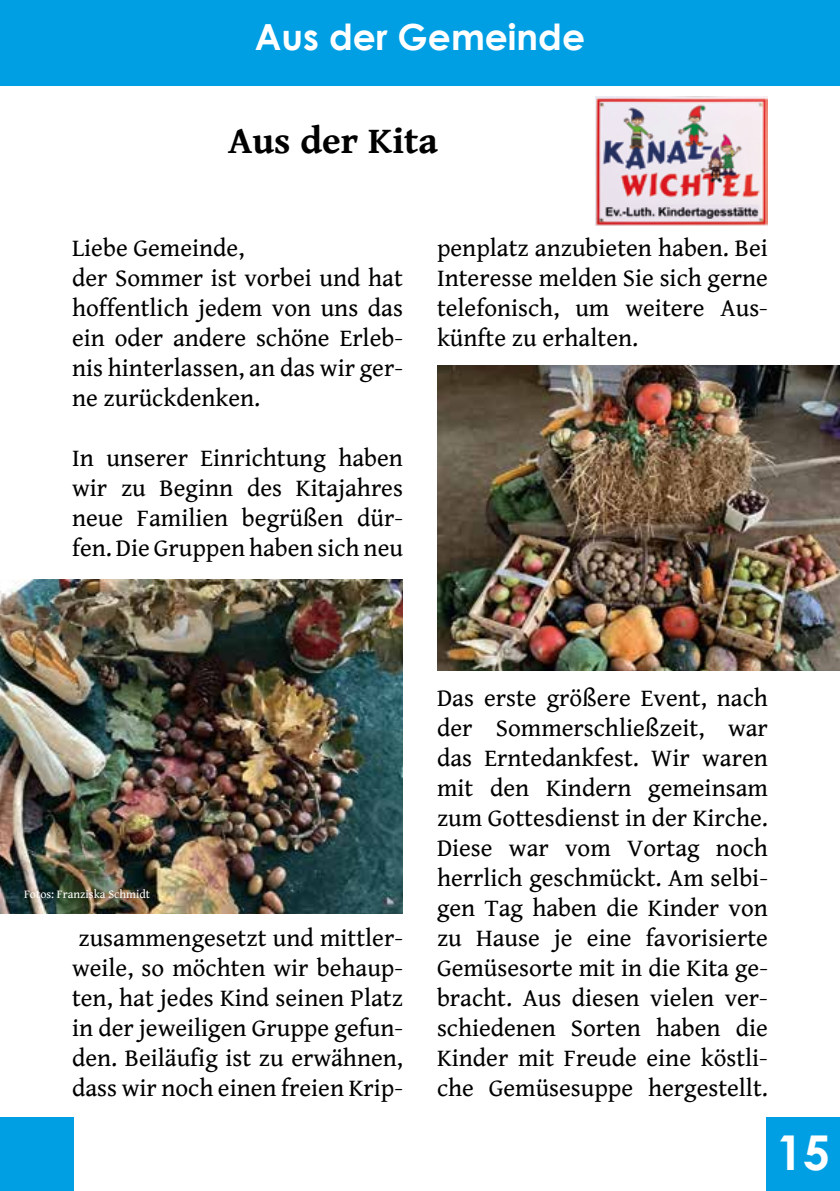
<style>
.page{position:relative;width:840px;height:1191px;background:#fff}
.page>*{position:absolute;margin:0;border:0;box-sizing:border-box;transform-origin:0 0}
.t1{font:700 48px "Century Gothic";color:#fff}
.t2{font:700 38px "Gentium Book Basic";color:#000}
.t3{font:700 36px "Century Gothic";color:#fff}
.t4{font:25px/30px "Gentium Book Basic";color:#000;text-align:justify}
.t5{font:12px "Gentium Book Basic";color:#fff}
</style>
<div class="page">
<div style="left:0;top:0;width:839px;height:85px;background:#009fe3"></div>
<div style="left:0;top:1117px;width:74px;height:74px;background:#009fe3"></div>
<div style="left:765px;top:1117px;width:74px;height:74px;background:#009fe3"></div>
<img style="left:595px;top:96px;width:172px;height:130px">
<img style="left:0;top:580px;width:403px;height:333px">
<img style="left:437px;top:366px;width:402px;height:304px">
<h3 class="t3" style="left:255px;top:14px;width:331px">Aus der Gemeinde</h3>
<h2 class="t2" style="left:228px;top:111px;width:211px">Aus der Kita</h2>
<p class="t4" style="left:72px;top:232px;width:332px;text-align:left">Liebe Gemeinde,<br>der Sommer ist vorbei und hat hoffentlich jedem von uns das ein oder andere schöne Erleb&shy;nis hinterlassen, an das wir ger&shy;ne zurückdenken.</p>
<p class="t4" style="left:72px;top:442px;width:332px">In unserer Einrichtung haben wir zu Beginn des Kitajahres neue Familien begrüßen dür&shy;fen. Die Gruppen haben sich neu</p>
<p class="t4" style="left:437px;top:232px;width:332px">penplatz anzubieten haben. Bei Interesse melden Sie sich gerne telefonisch, um weitere Aus&shy;künfte zu erhalten.</p>
<p class="t5" style="left:24px;top:885px;width:127px">Fotos: Franziska Schmidt</p>
<p class="t4" style="left:72px;top:922px;width:332px">zusammengesetzt und mittler&shy;weile, so möchten wir behaup&shy;ten, hat jedes Kind seinen Platz in der jeweiligen Gruppe gefun&shy;den. Beiläufig ist zu erwähnen, dass wir noch einen freien Krip-</p>
<p class="t4" style="left:437px;top:682px;width:332px">Das erste größere Event, nach der Sommerschließzeit, war das Erntedankfest. Wir waren mit den Kindern gemeinsam zum Gottesdienst in der Kirche.<br>Diese war vom Vortag noch herrlich geschmückt. Am selbi&shy;gen Tag haben die Kinder von zu Hause je eine favorisierte Gemüsesorte mit in die Kita ge&shy;bracht. Aus diesen vielen ver&shy;schiedenen Sorten haben die Kinder mit Freude eine köstli&shy;che Gemüsesuppe hergestellt.</p>
<h1 class="t1" style="left:775px;top:1122px;width:55px">15</h1>
</div>
